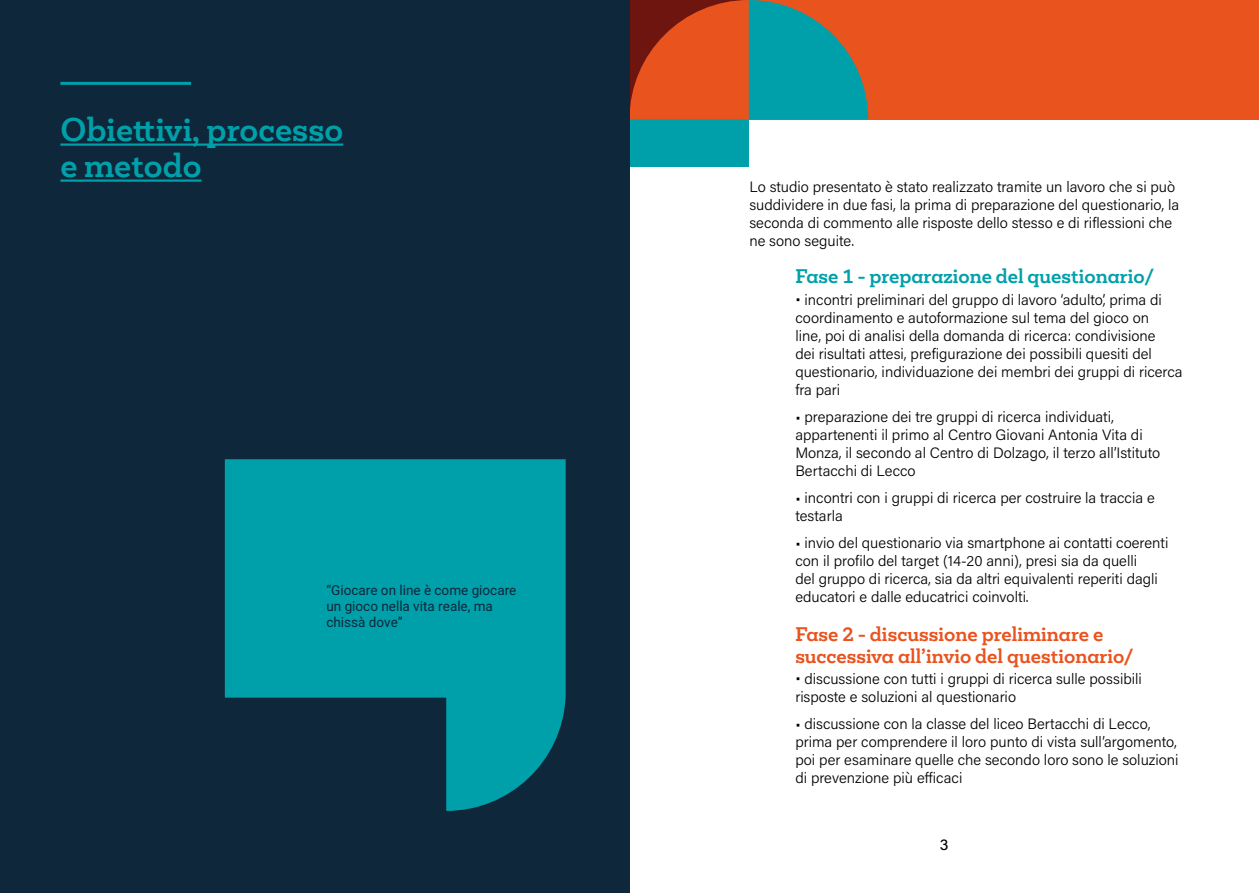
<style>
.page{position:relative;width:1259px;height:893px;background:#fff}
.page>*{position:absolute;margin:0;border:0;box-sizing:border-box;transform-origin:0 0}
.t1{font:700 30px/36px "Mokoko";color:#00a0aa}
.t2{font:700 18px/21.6px "Mokoko";color:#e9531d}
.t3{font:700 18px "Mokoko";color:#00a0aa}
.t4{font:300 15px/18px "Acumin Pro";color:#000}
.t5{font:500 15px "Acumin Pro";color:#000}
.t6{font:13.5px/16.2px "Heebo";color:#0e273a}
</style>
<div class="page">
<div style="left:629px;top:113px;width:120px;height:54px;background:#00a0aa"></div>
<div style="left:749px;top:0;width:510px;height:119px;background:#e9531d"></div>
<svg style="left:629px;top:0;width:239px;height:119px;background:#7f6a52"></svg>
<div style="left:0;top:0;width:629px;height:893px;background:#0e273a"></div>
<svg style="left:225px;top:459px;width:341px;height:352px;fill:#00a0aa"></svg>
<hr style="left:60px;top:143px;width:283px;height:3px;background:#00a0aa">
<hr style="left:60px;top:179px;width:141px;height:3px;background:#00a0aa">
<hr style="left:60px;top:82px;width:131px;height:3px;background:#00a0aa">
<h1 class="t1" style="left:60px;top:112px;width:284px">Obiettivi, processo e metodo</h1>
<p class="t6" style="left:326px;top:582px;width:191px">“Giocare on line è come giocare un gioco nella vita reale, ma chissà dove”</p>
<p class="t4" style="left:749px;top:177px;width:431px">Lo studio presentato è stato realizzato tramite un lavoro che si può suddividere in due fasi, la prima di preparazione del questionario, la seconda di commento alle risposte dello stesso e di riflessioni che ne sono seguite.</p>
<p class="t3" style="left:795px;top:264px;width:360px">Fase 1 - preparazione del questionario/</p>
<p class="t4" style="left:795px;top:290px;width:389px">• incontri preliminari del gruppo di lavoro ‘adulto’, prima di coordinamento e autoformazione sul tema del gioco on<br>line, poi di analisi della domanda di ricerca: condivisione<br>dei risultati attesi, prefigurazione dei possibili quesiti del questionario, individuazione dei membri dei gruppi di ricerca fra pari</p>
<p class="t4" style="left:795px;top:407px;width:366px">• preparazione dei tre gruppi di ricerca individuati, appartenenti il primo al Centro Giovani Antonia Vita di Monza, il secondo al Centro di Dolzago, il terzo all’Istituto Bertacchi di Lecco</p>
<p class="t4" style="left:795px;top:488px;width:361px">• incontri con i gruppi di ricerca per costruire la traccia e testarla</p>
<p class="t4" style="left:795px;top:533px;width:374px">• invio del questionario via smartphone ai contatti coerenti con il profilo del target (14-20 anni), presi sia da quelli<br>del gruppo di ricerca, sia da altri equivalenti reperiti dagli educatori e dalle educatrici coinvolti.</p>
<p class="t2" style="left:795px;top:623px;width:340px">Fase 2 - discussione preliminare e successiva all’invio del questionario/</p>
<p class="t4" style="left:795px;top:669px;width:348px">• discussione con tutti i gruppi di ricerca sulle possibili risposte e soluzioni al questionario</p>
<p class="t4" style="left:795px;top:714px;width:385px">• discussione con la classe del liceo Bertacchi di Lecco, prima per comprendere il loro punto di vista sull’argomento, poi per esaminare quelle che secondo loro sono le soluzioni di prevenzione più efficaci</p>
<p class="t5" style="left:940px;top:834px;width:10px">3</p>
</div>
